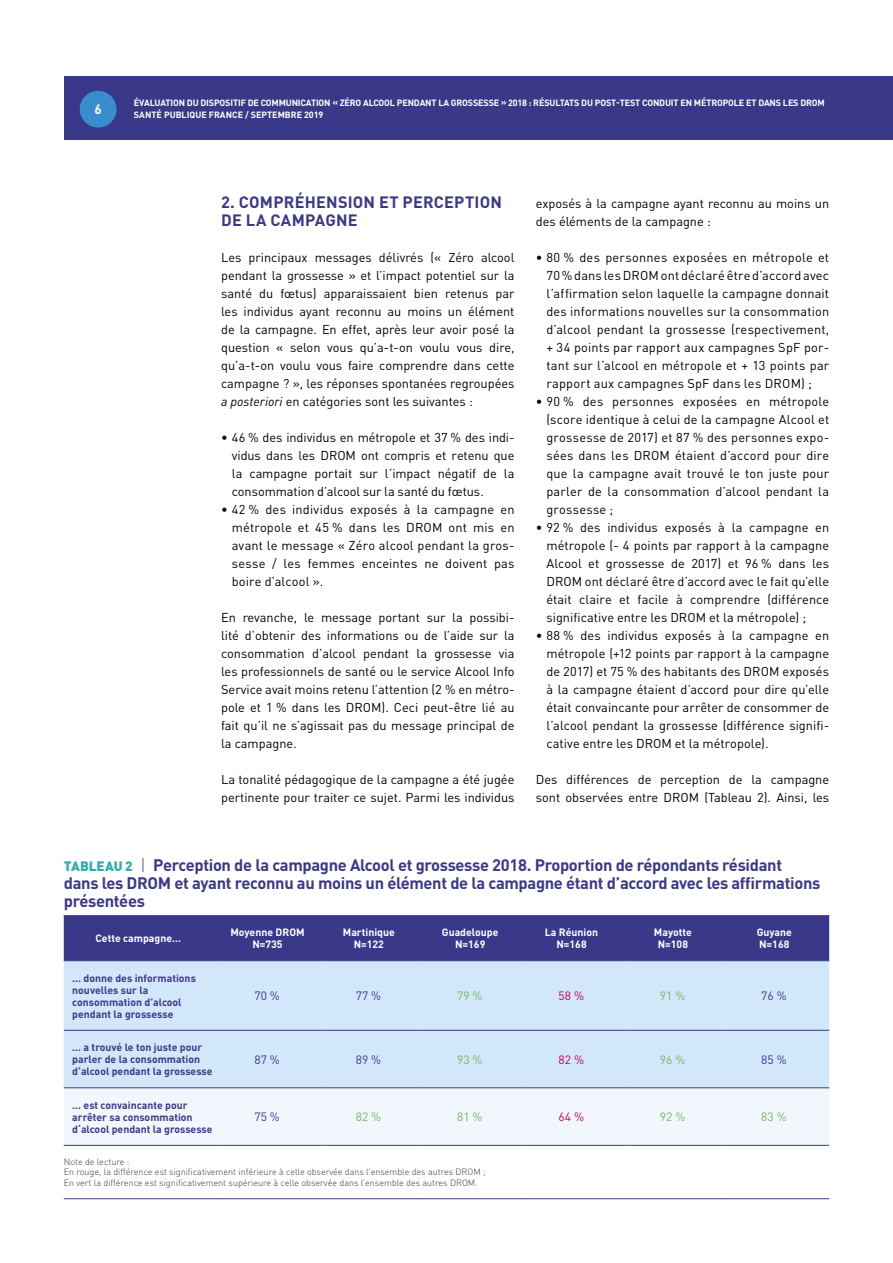
<style>
.page{position:relative;width:893px;height:1263px;background:#fff}
.page>*{position:absolute;margin:0;border:0;box-sizing:border-box;transform-origin:0 0}
.t1{font:700 16.5px/18px "DIN Pro";letter-spacing:-.02em;color:#3a3989}
.t2{font:700 16.35px/18px "DIN Pro";letter-spacing:.015em;color:#3a3989}
.t3{font:700 13.5px "DIN Pro";color:#fff}
.t4{font:12.75px/18px "DIN Pro";color:#000;text-align:justify}
.t5{font:12px "DIN Pro";color:#73b663}
.t6{font:12px "DIN Pro";color:#3a3989}
.t7{font:12px "DIN Pro";color:#c00056}
.t8{font:700 10.5px/12px "DIN Pro";color:#3a3989}
.t9{font:700 10.5px/12px "DIN Pro";color:#fff;text-align:center}
.t10{font:300 9px/10.5px "DIN Pro";color:#393939}
.t11{font:700 9px/12px "DIN Pro";letter-spacing:-.015em;color:#fff}
.s1{font-style:italic}
.s2{font-weight:900;font-size:13.5px;color:#2cadb1}
.s3{font-weight:300}
</style>
<div class="page">
<div style="left:64px;top:77px;width:829px;height:63px;background:#3a3989"></div>
<div style="left:80px;top:91px;width:36px;height:37px;background:#398dcf;border-radius:50%"></div>
<div style="left:64px;top:915px;width:765px;height:45px;background:#3a3989"></div>
<div style="left:64px;top:961px;width:765px;height:126px;background:#d3e7fa"></div>
<div style="left:64px;top:1088px;width:765px;height:57px;background:#f1f7fc"></div>
<hr style="left:64px;top:1030px;width:157px;height:1px;background:#3a3989">
<hr style="left:64px;top:1087px;width:157px;height:1px;background:#3a3989">
<hr style="left:221px;top:1030px;width:101px;height:1px;background:#3a3989">
<hr style="left:322px;top:1030px;width:102px;height:1px;background:#3a3989">
<hr style="left:424px;top:1030px;width:101px;height:1px;background:#3a3989">
<hr style="left:525px;top:1030px;width:101px;height:1px;background:#3a3989">
<hr style="left:626px;top:1030px;width:102px;height:1px;background:#3a3989">
<hr style="left:728px;top:1030px;width:101px;height:1px;background:#3a3989">
<hr style="left:221px;top:1087px;width:101px;height:1px;background:#3a3989">
<hr style="left:322px;top:1087px;width:102px;height:1px;background:#3a3989">
<hr style="left:424px;top:1087px;width:101px;height:1px;background:#3a3989">
<hr style="left:525px;top:1087px;width:101px;height:1px;background:#3a3989">
<hr style="left:626px;top:1087px;width:102px;height:1px;background:#3a3989">
<hr style="left:728px;top:1087px;width:101px;height:1px;background:#3a3989">
<hr style="left:64px;top:960px;width:157px;height:1px;background:#3a3989">
<hr style="left:64px;top:1198px;width:157px;height:1px;background:#3a3989">
<hr style="left:221px;top:1198px;width:101px;height:1px;background:#3a3989">
<hr style="left:322px;top:1198px;width:102px;height:1px;background:#3a3989">
<hr style="left:424px;top:1198px;width:101px;height:1px;background:#3a3989">
<hr style="left:525px;top:1198px;width:101px;height:1px;background:#3a3989">
<hr style="left:626px;top:1198px;width:102px;height:1px;background:#3a3989">
<hr style="left:728px;top:1198px;width:101px;height:1px;background:#3a3989">
<hr style="left:64px;top:1145px;width:157px;height:1px;background:#3a3989">
<hr style="left:221px;top:1145px;width:101px;height:1px;background:#3a3989">
<hr style="left:322px;top:1145px;width:102px;height:1px;background:#3a3989">
<hr style="left:424px;top:1145px;width:101px;height:1px;background:#3a3989">
<hr style="left:525px;top:1145px;width:101px;height:1px;background:#3a3989">
<hr style="left:626px;top:1145px;width:102px;height:1px;background:#3a3989">
<hr style="left:728px;top:1145px;width:101px;height:1px;background:#3a3989">
<hr style="left:221px;top:960px;width:101px;height:1px;background:#3a3989">
<hr style="left:322px;top:960px;width:102px;height:1px;background:#3a3989">
<hr style="left:424px;top:960px;width:101px;height:1px;background:#3a3989">
<hr style="left:525px;top:960px;width:101px;height:1px;background:#3a3989">
<hr style="left:626px;top:960px;width:102px;height:1px;background:#3a3989">
<hr style="left:728px;top:960px;width:101px;height:1px;background:#3a3989">
<p class="t3" style="left:94px;top:100px;width:9px">6</p>
<p class="t11" style="left:134px;top:96px;width:692px">ÉVALUATION DU DISPOSITIF DE COMMUNICATION « ZÉRO ALCOOL PENDANT LA GROSSESSE » 2018 : RÉSULTATS DU POST‑TEST CONDUIT EN MÉTROPOLE ET DANS LES DROM<br>SANTÉ PUBLIQUE FRANCE / SEPTEMBRE 2019</p>
<p class="t2" style="left:221px;top:192px;width:282px">2. COMPRÉHENSION ET PERCEPTION<br>DE LA CAMPAGNE</p>
<p class="t4" style="left:221px;top:248px;width:295px">Les principaux messages délivrés (« Zéro alcool pendant la grossesse » et l’impact potentiel sur la santé du fœtus) apparaissaient bien retenus par les individus ayant reconnu au moins un élément de la campagne. En effet, après leur avoir posé la question « selon vous qu’a‑t‑on voulu vous dire, qu’a‑t‑on voulu vous faire comprendre dans cette campagne ? », les réponses spontanées regroupées <span class="s1">a posteriori</span> en catégories sont les suivantes :</p>
<p class="t4" style="left:232px;top:428px;width:284px;text-indent:-11px">• 46 % des individus en métropole et 37 % des indi‑ vidus dans les DROM ont compris et retenu que la campagne portait sur l’impact négatif de la consommation d’alcool sur la santé du fœtus.</p>
<p class="t4" style="left:232px;top:500px;width:284px;text-indent:-11px">• 42 % des individus exposés à la campagne en métropole et 45 % dans les DROM ont mis en avant le message « Zéro alcool pendant la gros‑ sesse / les femmes enceintes ne doivent pas boire d’alcool ».</p>
<p class="t4" style="left:221px;top:608px;width:295px">En revanche, le message portant sur la possibi‑ lité d’obtenir des informations ou de l’aide sur la consommation d’alcool pendant la grossesse via les professionnels de santé ou le service Alcool Info Service avait moins retenu l’attention (2 % en métro‑ pole et 1 % dans les DROM). Ceci peut‑être lié au fait qu’il ne s’agissait pas du message principal de la campagne.</p>
<p class="t4" style="left:221px;top:770px;width:295px">La tonalité pédagogique de la campagne a été jugée pertinente pour traiter ce sujet. Parmi les individus</p>
<p class="t4" style="left:536px;top:194px;width:295px">exposés à la campagne ayant reconnu au moins un des éléments de la campagne :</p>
<p class="t4" style="left:546px;top:248px;width:284px;text-indent:-11px">• 80 % des personnes exposées en métropole et 70 % dans les DROM ont déclaré être d’accord avec l’affirmation selon laquelle la campagne donnait des informations nouvelles sur la consommation d’alcool pendant la grossesse (respectivement, + 34 points par rapport aux campagnes SpF por‑ tant sur l’alcool en métropole et + 13 points par rapport aux campagnes SpF dans les DROM) ;</p>
<p class="t4" style="left:546px;top:392px;width:284px;text-indent:-11px">• 90 % des personnes exposées en métropole (score identique à celui de la campagne Alcool et grossesse de 2017) et 87 % des personnes expo‑ sées dans les DROM étaient d’accord pour dire que la campagne avait trouvé le ton juste pour parler de la consommation d’alcool pendant la grossesse ;</p>
<p class="t4" style="left:546px;top:518px;width:284px;text-indent:-11px">• 92 % des individus exposés à la campagne en métropole (‑ 4 points par rapport à la campagne Alcool et grossesse de 2017) et 96 % dans les DROM ont déclaré être d’accord avec le fait qu’elle était claire et facile à comprendre (différence significative entre les DROM et la métropole) ;</p>
<p class="t4" style="left:546px;top:626px;width:284px;text-indent:-11px">• 88 % des individus exposés à la campagne en métropole (+12 points par rapport à la campagne de 2017) et 75 % des habitants des DROM exposés à la campagne étaient d’accord pour dire qu’elle était convaincante pour arrêter de consommer de l’alcool pendant la grossesse (différence signifi‑ cative entre les DROM et la métropole).</p>
<p class="t4" style="left:536px;top:770px;width:295px">Des différences de perception de la campagne sont observées entre DROM (Tableau 2). Ainsi, les</p>
<p class="t1" style="left:64px;top:855px;width:758px"><span class="s2">TABLEAU 2</span> <span class="s3">|</span> Perception de la campagne Alcool et grossesse 2018. Proportion de répondants résidant dans les DROM et ayant reconnu au moins un élément de la campagne étant d’accord avec les affirmations présentées</p>
<p class="t9" style="left:95px;top:932px;width:87px">Cette campagne…</p>
<p class="t9" style="left:230px;top:926px;width:76px">Moyenne DROM<br>N=735</p>
<p class="t9" style="left:343px;top:926px;width:54px">Martinique<br>N=122</p>
<p class="t9" style="left:442px;top:926px;width:58px">Guadeloupe<br>N=169</p>
<p class="t9" style="left:545px;top:926px;width:55px">La Réunion<br>N=168</p>
<p class="t9" style="left:654px;top:926px;width:40px">Mayotte<br>N=108</p>
<p class="t9" style="left:757px;top:926px;width:37px;text-align:left">Guyane<br>N=168</p>
<p class="t8" style="left:72px;top:971px;width:125px">… donne des informations nouvelles sur la consommation d’alcool pendant la grossesse</p>
<p class="t6" style="left:254px;top:987px;width:27px">70 %</p>
<p class="t6" style="left:356px;top:987px;width:27px">77 %</p>
<p class="t5" style="left:457px;top:987px;width:27px">79 %</p>
<p class="t7" style="left:558px;top:987px;width:27px">58 %</p>
<p class="t5" style="left:660px;top:987px;width:27px">91 %</p>
<p class="t6" style="left:761px;top:987px;width:27px">76 %</p>
<p class="t8" style="left:72px;top:1041px;width:142px">… a trouvé le ton juste pour parler de la consommation d’alcool pendant la grossesse</p>
<p class="t6" style="left:254px;top:1051px;width:27px">87 %</p>
<p class="t6" style="left:356px;top:1051px;width:27px">89 %</p>
<p class="t5" style="left:457px;top:1051px;width:27px">93 %</p>
<p class="t7" style="left:558px;top:1051px;width:27px">82 %</p>
<p class="t5" style="left:660px;top:1051px;width:27px">96 %</p>
<p class="t6" style="left:761px;top:1051px;width:27px">85 %</p>
<p class="t8" style="left:72px;top:1098px;width:142px">… est convaincante pour arrêter sa consommation d‘alcool pendant la grossesse</p>
<p class="t6" style="left:254px;top:1109px;width:27px">75 %</p>
<p class="t5" style="left:356px;top:1109px;width:27px">82 %</p>
<p class="t5" style="left:457px;top:1109px;width:27px">81 %</p>
<p class="t7" style="left:558px;top:1109px;width:27px">64 %</p>
<p class="t5" style="left:660px;top:1109px;width:27px">92 %</p>
<p class="t5" style="left:761px;top:1109px;width:27px">83 %</p>
<p class="t10" style="left:64px;top:1156px;width:423px">Note de lecture :<br>En rouge, la différence est significativement inférieure à celle observée dans l’ensemble des autres DROM ;<br>En vert la différence est significativement supérieure à celle observée dans l’ensemble des autres DROM.</p>
</div>
